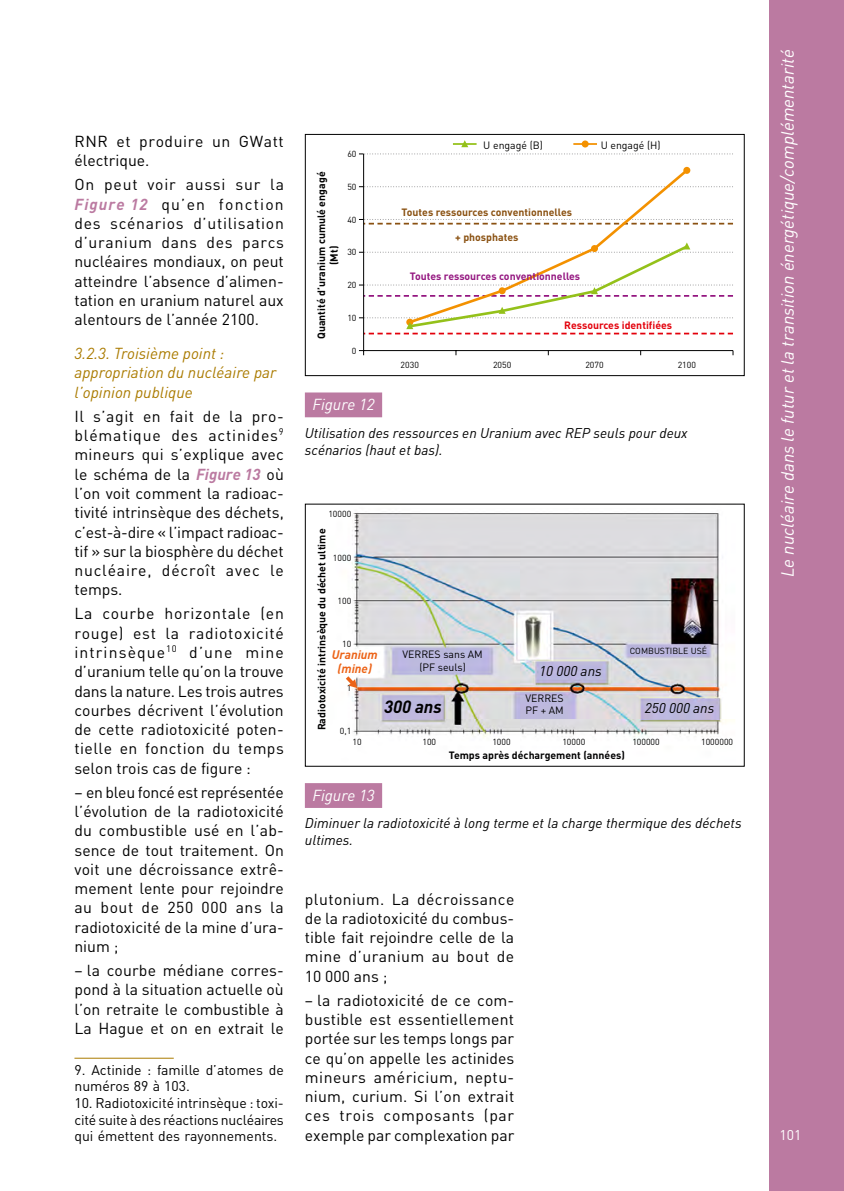
<style>
.page{position:relative;width:844px;height:1191px;background:#fff}
.page>*{position:absolute;margin:0;border:0;box-sizing:border-box;transform-origin:0 0}
.t1{font:italic 17.5px "DIN";color:#fff}
.t2{font:italic 700 17.5px "DIN";color:#000}
.Texte_courant{font:15.75px/19.2px "DIN";color:#000;text-align:justify}
.Intertitre_3{font:italic 15.75px/19.2px "DIN";color:#aa7b00}
.Texte_courant-2{font:15.75px/19.2px "DIN";letter-spacing:.035em;color:#000}
.Figure_numero{font:italic 15.75px "DIN";color:#fff}
.Figure_titre{font:italic 14px/16.8px "DIN";color:#000}
.Notes{font:14px/16.6px "DIN";color:#000}
.t3{font:14px "DIN";color:#fff}
.t4{font:italic 700 12.25px/14.7px "DIN";color:#ec6317;text-align:center}
.t5{font:700 10.5px/12.6px "DIN";color:#000;text-align:center}
.t6{font:10.5px/12.6px "DIN";color:#000;text-align:center}
.t7{font:700 10.5px "DIN";color:#8a5111}
.t8{font:700 10.5px "DIN";color:#941680}
.t9{font:700 10.5px "DIN";color:#e3000b}
.t10{font:8.75px "DIN";color:#000}
.s1{font-weight:700;font-style:italic;color:#bb7aa1}
</style>
<div class="page">
<div style="left:769px;top:0;width:74px;height:1191px;background:#bb7aa1"></div>
<hr style="left:74px;top:1057px;width:100px;height:1px;background:#aa7b00">
<div style="left:305px;top:392px;width:77px;height:25px;background:#bb7aa1"></div>
<svg style="left:359px;top:153px;width:372px;height:2px"></svg>
<svg style="left:359px;top:186px;width:372px;height:1px"></svg>
<svg style="left:359px;top:350px;width:5px;height:5px"></svg>
<hr style="left:363px;top:350px;width:369px;height:1px;background:#000">
<svg style="left:359px;top:219px;width:373px;height:5px"></svg>
<hr style="left:363px;top:154px;width:1px;height:196px;background:#000">
<svg style="left:406px;top:167px;width:284px;height:75px"></svg>
<svg style="left:359px;top:242px;width:373px;height:92px"></svg>
<svg style="left:581px;top:140px;width:7px;height:7px"></svg>
<svg style="left:461px;top:140px;width:7px;height:7px"></svg>
<hr style="left:573px;top:143px;width:24px;height:2px;background:#f39100">
<hr style="left:453px;top:143px;width:23px;height:2px;background:#94c11a">
<div style="left:305px;top:134px;width:439px;height:242px;border:1px solid #000"></div>
<div style="left:305px;top:783px;width:77px;height:25px;background:#bb7aa1"></div>
<img style="left:352px;top:513px;width:383px;height:225px">
<svg style="left:346px;top:676px;width:11px;height:12px"></svg>
<p class="Texte_courant-2" style="left:74px;top:131px;width:211px">RNR et produire un GWatt électrique.</p>
<p class="Texte_courant" style="left:74px;top:175px;width:211px">On peut voir aussi sur la <span class="s1">Figure 12</span> qu’en fonction des scénarios d’utilisation d’uranium dans des parcs nucléaires mondiaux, on peut atteindre l’absence d’alimen&shy;tation en uranium naturel aux alentours de l’année 2100.</p>
<p class="Intertitre_3" style="left:74px;top:343px;width:203px">3.2.3. Troisième point : appropriation du nucléaire par l’opinion publique</p>
<p class="Texte_courant" style="left:74px;top:406px;width:211px">Il s’agit en fait de la pro&shy;blématique des actinides<sup>9 </sup>mineurs qui s’explique avec le schéma de la <span class="s1">Figure 13</span> où l’on voit comment la radioac&shy;tivité intrinsèque des déchets, c’est-à-dire « l’impact radioac&shy;tif » sur la biosphère du déchet nucléaire, décroît avec le temps.</p>
<p class="Texte_courant" style="left:74px;top:604px;width:211px">La courbe horizontale (en rouge) est la radiotoxicité intrinsèque<sup>10</sup> d’une mine d’uranium telle qu’on la trouve dans la nature. Les trois autres courbes décrivent l’évolution de cette radiotoxicité poten&shy;tielle en fonction du temps selon trois cas de figure :</p>
<p class="Texte_courant" style="left:74px;top:782px;width:211px">– en bleu foncé est représentée l’évolution de la radiotoxicité du combustible usé en l’ab&shy;sence de tout traitement. On voit une décroissance extrê&shy;mement lente pour rejoindre au bout de 250 000 ans la radiotoxicité de la mine d’ura&shy;nium ;</p>
<p class="Texte_courant" style="left:74px;top:960px;width:211px">– la courbe médiane corres&shy;pond à la situation actuelle où l’on retraite le combustible à La Hague et on en extrait le</p>
<p class="Notes" style="left:74px;top:1061px;width:211px">9. Actinide : famille d’atomes de numéros 89 à 103.</p>
<p class="Notes" style="left:74px;top:1094px;width:211px;text-align:justify">10. Radiotoxicité intrinsèque : toxi&shy;cité suite à des réactions nucléaires qui émettent des rayonnements.</p>
<p class="t5" style="left:314px;top:339px;width:169px;rotate:-90deg">Quantité d’uranium cumulé engagé (Mt)</p>
<p class="t10" style="left:347px;top:148px;width:11px">60</p>
<p class="t10" style="left:347px;top:181px;width:11px">50</p>
<p class="t10" style="left:347px;top:214px;width:11px">40</p>
<p class="t10" style="left:347px;top:247px;width:11px">30</p>
<p class="t10" style="left:347px;top:279px;width:11px">20</p>
<p class="t10" style="left:347px;top:312px;width:11px">10</p>
<p class="t10" style="left:352px;top:345px;width:6px">0</p>
<p class="t6" style="left:483px;top:139px;width:61px">U engagé (B)</p>
<p class="t6" style="left:600px;top:139px;width:61px">U engagé (H)</p>
<p class="t7" style="left:401px;top:205px;width:172px">Toutes ressources conventionnelles</p>
<p class="t7" style="left:455px;top:230px;width:65px">+ phosphates</p>
<p class="t8" style="left:409px;top:269px;width:172px">Toutes ressources conventionnelles</p>
<p class="t9" style="left:564px;top:318px;width:109px">Ressources identifiées</p>
<p class="t10" style="left:400px;top:359px;width:20px">2030</p>
<p class="t10" style="left:493px;top:359px;width:20px">2050</p>
<p class="t10" style="left:585px;top:359px;width:20px">2070</p>
<p class="t10" style="left:677px;top:359px;width:20px">2100</p>
<p class="Figure_numero" style="left:312px;top:394px;width:64px">Figure 12</p>
<p class="Figure_titre" style="left:305px;top:424px;width:384px">Utilisation des ressources en Uranium avec REP seuls pour deux scénarios (haut et bas).</p>
<p class="t10" style="left:328px;top:509px;width:24px">10000</p>
<p class="t10" style="left:333px;top:552px;width:20px">1000</p>
<p class="t10" style="left:337px;top:595px;width:15px">100</p>
<p class="t10" style="left:342px;top:639px;width:11px">10</p>
<p class="t10" style="left:346px;top:682px;width:6px">1</p>
<p class="t10" style="left:340px;top:725px;width:13px">0,1</p>
<p class="t5" style="left:315px;top:730px;width:203px;rotate:-90deg">Radiotoxicité intrinsèque du déchet ultime</p>
<p class="t10" style="left:629px;top:645px;width:79px">COMBUSTIBLE USÉ</p>
<p class="t4" style="left:331px;top:646px;width:48px">Uranium (mine)</p>
<p class="t6" style="left:402px;top:648px;width:82px">VERRES sans AM (PF seuls)</p>
<p class="Figure_titre" style="left:539px;top:662px;width:64px">10 000 ans</p>
<p class="t6" style="left:525px;top:691px;width:40px;text-align:left">VERRES<br>PF + AM</p>
<p class="t2" style="left:384px;top:695px;width:59px">300 ans</p>
<p class="Figure_titre" style="left:644px;top:699px;width:71px">250 000 ans</p>
<p class="t10" style="left:352px;top:736px;width:11px">10</p>
<p class="t10" style="left:422px;top:736px;width:15px">100</p>
<p class="t10" style="left:492px;top:736px;width:20px">1000</p>
<p class="t10" style="left:562px;top:736px;width:24px">10000</p>
<p class="t10" style="left:632px;top:736px;width:29px">100000</p>
<p class="t10" style="left:701px;top:736px;width:33px">1000000</p>
<p class="t5" style="left:448px;top:748px;width:178px">Temps après déchargement (années)</p>
<p class="Figure_numero" style="left:312px;top:785px;width:64px">Figure 13</p>
<p class="Figure_titre" style="left:305px;top:814px;width:438px">Diminuer la radiotoxicité à long terme et la charge thermique des déchets ultimes.</p>
<p class="Texte_courant" style="left:305px;top:889px;width:211px">plutonium. La décroissance de la radiotoxicité du combus&shy;tible fait rejoindre celle de la mine d’uranium au bout de 10 000 ans ;</p>
<p class="Texte_courant" style="left:305px;top:990px;width:211px">– la radiotoxicité de ce com&shy;bustible est essentiellement portée sur les temps longs par ce qu’on appelle les actinides mineurs américium, neptu&shy;nium, curium. Si l’on extrait ces trois composants (par exemple par complexation par</p>
<p class="t1" style="left:776px;top:577px;width:529px;rotate:-90deg">Le nucléaire dans le futur et la transition énergétique/complémentarité</p>
<p class="t3" style="left:779px;top:1125px;width:23px">101</p>
</div>
